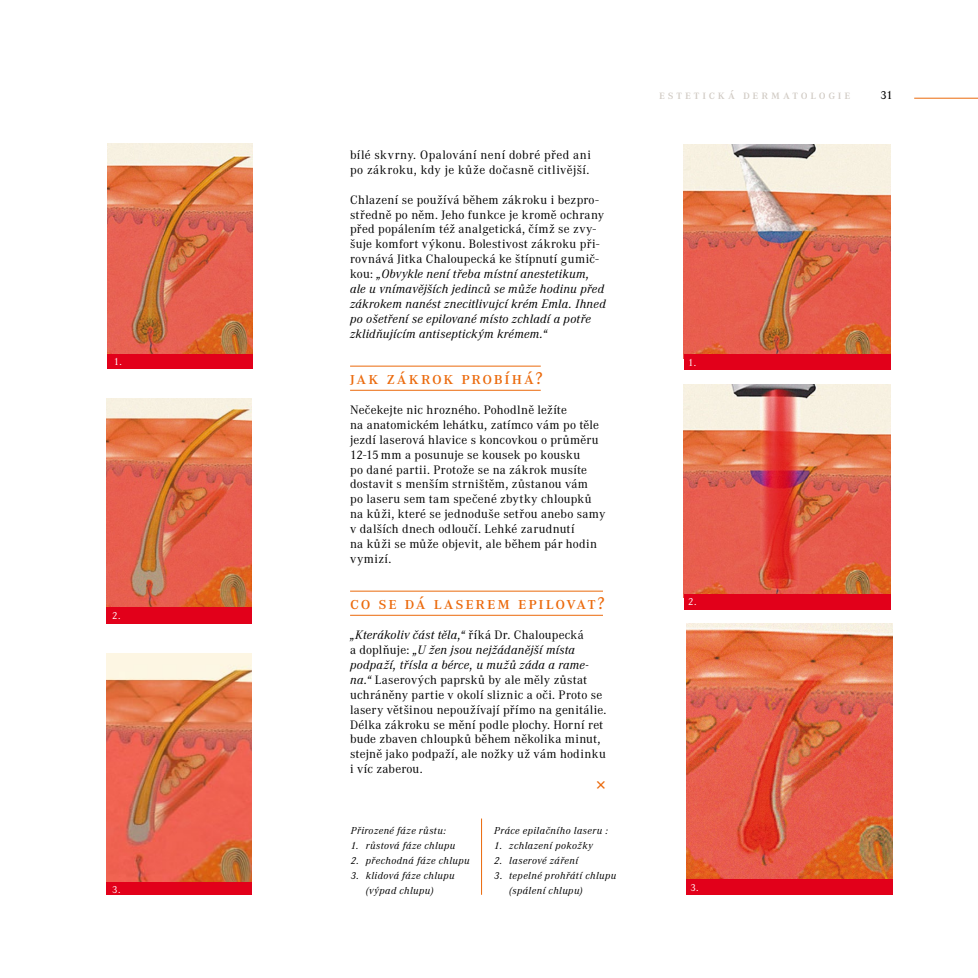
<style>
.page{position:relative;width:978px;height:978px;background:#fff}
.page>*{position:absolute;margin:0;border:0;box-sizing:border-box;transform-origin:0 0}
.t1{font:21px "Corporate ATOT";color:#eb690b}
.t2{font:500 18px "Corporate ATOT";letter-spacing:.1em;color:#eb690b}
.t3{font:12.75px/15px "Corporate ATOT";letter-spacing:.015em;color:#000}
.t4{font:12.75px/15px "Corporate ATOT";letter-spacing:.035em;color:#000}
.t5{font:500 12.75px "Corporate ATOT";letter-spacing:.22em;color:#d1cbc4}
.t6{font:500 12px "Corporate ATOT";color:#000}
.t7{font:italic 10.5px/15px "Corporate ATOT";letter-spacing:.045em;color:#000}
.t8{font:10.5px "Corporate ATOT";color:#fff}
.s1{font-style:italic}
</style>
<div class="page">
<hr style="left:914px;top:98px;width:64px;height:1px;background:#eb690b">
<img style="left:108px;top:144px;width:145px;height:210px">
<img style="left:106px;top:399px;width:145px;height:208px">
<img style="left:106px;top:654px;width:145px;height:229px">
<img style="left:684px;top:145px;width:207px;height:210px">
<img style="left:684px;top:385px;width:207px;height:209px">
<img style="left:686px;top:624px;width:207px;height:256px">
<hr style="left:350px;top:366px;width:191px;height:1px;background:#eb690b">
<hr style="left:350px;top:390px;width:191px;height:1px;background:#eb690b">
<hr style="left:350px;top:591px;width:253px;height:1px;background:#eb690b">
<hr style="left:350px;top:615px;width:253px;height:1px;background:#eb690b">
<div style="left:106px;top:883px;width:145px;height:12px;background:#e2001a"></div>
<div style="left:106px;top:607px;width:145px;height:16px;background:#e2001a"></div>
<div style="left:108px;top:354px;width:145px;height:15px;background:#e2001a"></div>
<div style="left:684px;top:355px;width:207px;height:15px;background:#e2001a"></div>
<div style="left:684px;top:594px;width:207px;height:15px;background:#e2001a"></div>
<div style="left:686px;top:880px;width:207px;height:15px;background:#e2001a"></div>
<hr style="left:481px;top:819px;width:1px;height:76px;background:#eb690b">
<p class="t4" style="left:350px;top:147px;width:242px">bílé skvrny. Opalování není dobré před ani po zákroku, kdy je kůže dočasně citlivější.</p>
<p class="t3" style="left:350px;top:192px;width:257px">Chlazení se používá během zákroku i bezpro&shy;středně po něm. Jeho funkce je kromě ochrany před popálením též analgetická, čímž se zvy&shy;šuje komfort výkonu. Bolestivost zákroku při&shy;rovnává Jitka Chaloupecká ke štípnutí gumič&shy;kou: <span class="s1">„Obvykle není třeba místní anestetikum, ale u vnímavějších jedinců se může hodinu před zákrokem nanést znecitlivujcí krém Emla. Ihned po ošetření se epilované místo zchladí a potře zklidňujícím antiseptickým krémem.“</span></p>
<h2 class="t2" style="left:350px;top:368px;width:194px">jak zákrok probíhá?</h2>
<p class="t3" style="left:350px;top:402px;width:257px">Nečekejte nic hrozného. Pohodlně ležíte<br>na anatomickém lehátku, zatímco vám po těle jezdí laserová hlavice s koncovkou o průměru 12-15mm a posunuje se kousek po kousku<br>po dané partii. Protože se na zákrok musíte dostavit s menším strništěm, zůstanou vám<br>po laseru sem tam spečené zbytky chloupků na kůži, které se jednoduše setřou anebo samy v dalších dnech odloučí. Lehké zarudnutí<br>na kůži se může objevit, ale během pár hodin vymizí.</p>
<h2 class="t2" style="left:350px;top:593px;width:256px">co se dá laserem epilovat?</h2>
<p class="t3" style="left:350px;top:627px;width:258px"><span class="s1">„Kterákoliv část těla,“</span> říká Dr. Chaloupecká<br>a doplňuje: <span class="s1">„U žen jsou nejžádanější místa podpaží, třísla a bérce, u mužů záda a rame&shy;na.“</span> Laserových paprsků by ale měly zůstat uchráněny partie v okolí sliznic a oči. Proto se lasery většinou nepoužívají přímo na genitálie.<br>Délka zákroku se mění podle plochy. Horní ret bude zbaven chloupků během několika minut, stejně jako podpaží, ale nožky už vám hodinku i víc zaberou.</p>
<h1 class="t1" style="left:596px;top:773px;width:12px">×</h1>
<p class="t7" style="left:351px;top:823px;width:97px">Přirozené fáze růstu:</p>
<p class="t7" style="left:351px;top:838px;width:106px">1. růstová fáze chlupu</p>
<p class="t7" style="left:351px;top:853px;width:120px">2. přechodná fáze chlupu</p>
<p class="t7" style="left:351px;top:868px;width:105px">3. klidová fáze chlupu</p>
<p class="t8" style="left:114px;top:356px;width:9px">1.</p>
<p class="t8" style="left:112px;top:609px;width:10px">2.</p>
<p class="t7" style="left:494px;top:823px;width:115px">Práce epilačního laseru :</p>
<p class="t7" style="left:494px;top:838px;width:100px">1. zchlazení pokožky</p>
<p class="t7" style="left:494px;top:853px;width:85px">2. laserové záření</p>
<p class="t7" style="left:509px;top:868px;width:109px;text-indent:-15px">3. tepelné prohřátí chlupu (spálení chlupu)</p>
<p class="t8" style="left:112px;top:883px;width:10px">3.</p>
<p class="t7" style="left:366px;top:883px;width:69px">(výpad chlupu)</p>
<p class="t5" style="left:659px;top:87px;width:193px">estetická dermatologie</p>
<p class="t6" style="left:881px;top:88px;width:14px">31</p>
<p class="t8" style="left:688px;top:357px;width:9px">1.</p>
<p class="t8" style="left:688px;top:596px;width:10px">2.</p>
<p class="t8" style="left:690px;top:882px;width:10px">3.</p>
</div>
